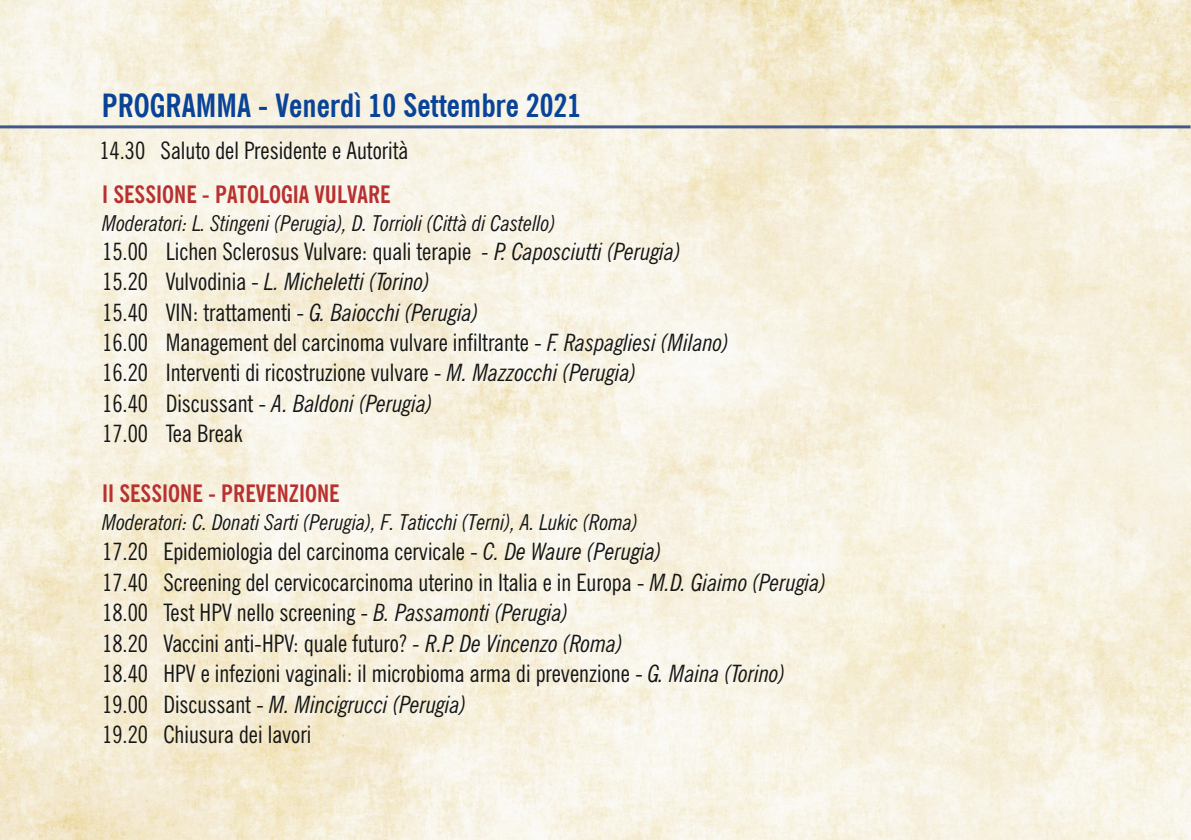
<style>
.page{position:relative;width:1191px;height:840px;background:#fff}
.page>*{position:absolute;margin:0;border:0;box-sizing:border-box;transform-origin:0 0}
.t1{font:700 condensed 32px "News Gothic BT";color:#084397}
.t2{font:condensed 24px/30.6px "News Gothic BT";color:#151616}
.t3{font:700 condensed 24px "News Gothic BT";color:#b73130}
.t4{font:italic condensed 22px "News Gothic BT";color:#151616}
.s1{font-style:italic}
</style>
<div class="page">
<img style="left:0;top:0;width:1191px;height:839px">
<hr style="left:0;top:125px;width:1190px;height:3px;background:#41588c">
<h1 class="t1" style="left:102px;top:92px;width:481px">PROGRAMMA - Venerdì 10 Settembre 2021</h1>
<p class="t2" style="left:99px;top:137px;width:310px">14.30 Saluto del Presidente e Autorità</p>
<p class="t3" style="left:102px;top:185px;width:290px">I SESSIONE - PATOLOGIA VULVARE</p>
<p class="t4" style="left:102px;top:214px;width:455px">Moderatori: L. Stingeni (Perugia), D. Torrioli (Città di Castello)</p>
<p class="t2" style="left:102px;top:238px;width:628px">15.00 Lichen Sclerosus Vulvare: quali terapie <span class="s1">- P. Caposciutti (Perugia)<br></span>15.20 Vulvodinia - <span class="s1">L. Micheletti (Torino)<br></span>15.40 VIN: trattamenti - <span class="s1">G. Baiocchi (Perugia)<br></span>16.00 Management del carcinoma vulvare infiltrante - <span class="s1">F. Raspagliesi (Milano)<br></span>16.20 Interventi di ricostruzione vulvare - <span class="s1">M. Mazzocchi (Perugia)<br></span>16.40 Discussant - <span class="s1">A. Baldoni (Perugia)<br></span>17.00 Tea Break</p>
<p class="t3" style="left:102px;top:484px;width:239px">II SESSIONE - PREVENZIONE</p>
<p class="t4" style="left:102px;top:513px;width:537px">Moderatori: C. Donati Sarti (Perugia), F. Taticchi (Terni), A. Lukic (Roma)</p>
<p class="t2" style="left:102px;top:538px;width:725px">17.20 Epidemiologia del carcinoma cervicale - <span class="s1">C. De Waure (Perugia)<br></span>17.40 Screening del cervicocarcinoma uterino in Italia e in Europa - <span class="s1">M.D. Giaimo (Perugia)<br></span>18.00 Test HPV nello screening - <span class="s1">B. Passamonti (Perugia)<br></span>18.20 Vaccini anti-HPV: quale futuro? <span class="s1">- R.P. De Vincenzo (Roma)<br></span>18.40 HPV e infezioni vaginali: il microbioma arma di prevenzione - <span class="s1">G. Maina (Torino)<br></span>19.00 Discussant - <span class="s1">M. Mincigrucci (Perugia)<br></span>19.20 Chiusura dei lavori</p>
</div>
